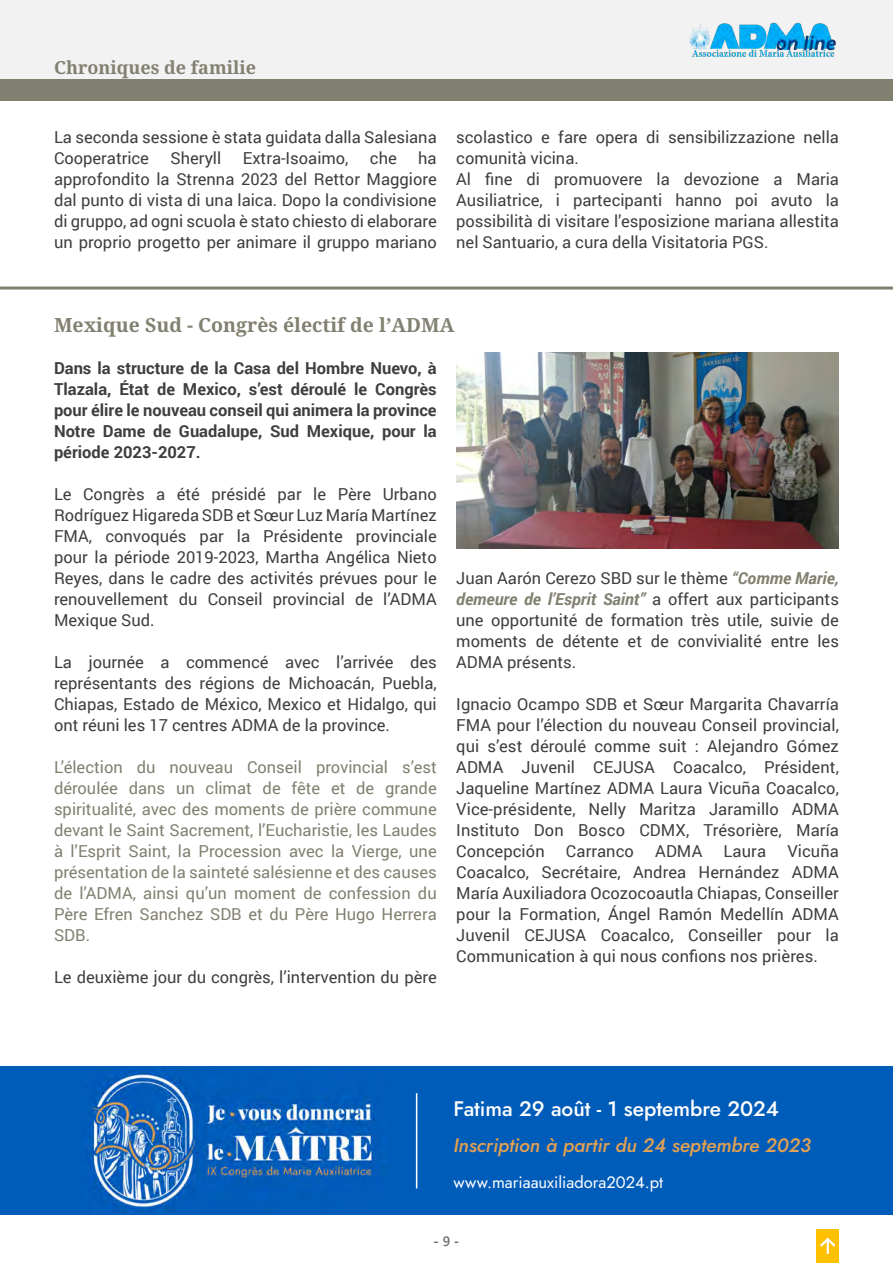
<style>
.page{position:relative;width:893px;height:1263px;background:#fff}
.page>*{position:absolute;margin:0;border:0;box-sizing:border-box;transform-origin:0 0}
.t1{font:500 21px "Jost";color:#fff}
.t2{font:italic 500 19.5px "Jost";color:#e3a051}
.t3{font:700 19.5px "Noto Serif";color:#828070}
.t4{font:700 18px "Noto Serif";color:#828070}
.t5{font:16.5px/21px "Roboto";color:#3e3e3f;text-align:justify}
.t6{font:16.5px/21px "Roboto";color:#828070;text-align:justify}
.t7{font:700 16.5px/21px "Roboto";color:#3e3e3f;text-align:justify}
.t8{font:16.5px "Jost";color:#fff}
.t9{font:700 13.5px "Segoe UI";color:#6d6e70}
.s1{font-weight:700;font-style:italic;color:#828070}
.s2{font-weight:600}
</style>
<div class="page">
<div style="left:0;top:0;width:893px;height:80px;background:#f2f2f2"></div>
<img style="left:689px;top:22px;width:147px;height:35px">
<div style="left:816px;top:1229px;width:23px;height:34px;background:#ffc000"></div>
<svg style="left:820px;top:1237px;width:16px;height:17px"></svg>
<div style="left:0;top:80px;width:893px;height:20px;background:#828070"></div>
<div style="left:0;top:1067px;width:893px;height:148px;background:#005cb9"></div>
<hr style="left:416px;top:1093px;width:1px;height:95px;background:#fff">
<img style="left:84px;top:1070px;width:302px;height:143px">
<img style="left:456px;top:352px;width:383px;height:197px">
<hr style="left:0;top:286px;width:893px;height:3px;background:#828070">
<p class="t4" style="left:54px;top:54px;width:204px">Chroniques de familie</p>
<p class="t5" style="left:54px;top:126px;width:384px">La seconda sessione è stata guidata dalla Salesiana<br>Cooperatrice</p>
<p class="t5" style="left:54px;top:147px;width:384px;text-indent:364px">ha approfondito la Strenna 2023 del Rettor Maggiore dal punto di vista di una laica. Dopo la condivisione di gruppo, ad ogni scuola è stato chiesto di elaborare un proprio progetto per animare il gruppo mariano</p>
<p class="t5" style="left:170px;top:147px;width:52px">Sheryll</p>
<p class="t5" style="left:243px;top:147px;width:107px">Extra-Isoaimo,</p>
<p class="t5" style="left:370px;top:147px;width:28px">che</p>
<p class="t5" style="left:456px;top:126px;width:384px">scolastico e fare opera di sensibilizzazione nella comunità vicina.</p>
<p class="t5" style="left:456px;top:168px;width:384px">Al fine di promuovere la devozione a Maria Ausiliatrice, i partecipanti hanno poi avuto la possibilità di visitare l’esposizione mariana allestita nel Santuario, a cura della Visitatoria PGS.</p>
<p class="t3" style="left:54px;top:311px;width:402px">Mexique Sud - Congrès électif de l’ADMA</p>
<p class="t7" style="left:54px;top:356px;width:384px">Dans la structure de la Casa del Hombre Nuevo, à Tlazala, État de Mexico, s’est déroulé le Congrès pour élire le nouveau conseil qui animera la province Notre Dame de Guadalupe, Sud Mexique, pour la période 2023-2027.</p>
<p class="t5" style="left:54px;top:483px;width:384px">Le Congrès a été présidé par le Père Urbano Rodríguez Higareda SDB et Sœur Luz María Martínez FMA, convoqués par la Présidente provinciale pour la période 2019-2023, Martha Angélica Nieto Reyes, dans le cadre des activités prévues pour le renouvellement du Conseil provincial de l’ADMA Mexique Sud.</p>
<p class="t5" style="left:54px;top:651px;width:384px">La journée a commencé avec l’arrivée des représentants des régions de Michoacán, Puebla, Chiapas, Estado de México, Mexico et Hidalgo, qui ont réuni les 17 centres ADMA de la province.</p>
<p class="t6" style="left:54px;top:756px;width:384px">L’élection du nouveau Conseil provincial s’est déroulée dans un climat de fête et de grande spiritualité, avec des moments de prière commune devant le Saint Sacrement, l’Eucharistie, les Laudes à l’Esprit Saint, la Procession avec la Vierge, une présentation de la sainteté salésienne et des causes de l’ADMA, ainsi qu’un moment de confession du Père Efren Sanchez SDB et du Père Hugo Herrera SDB.</p>
<p class="t5" style="left:54px;top:966px;width:384px">Le deuxième jour du congrès, l’intervention du père</p>
<p class="t5" style="left:456px;top:567px;width:384px">Juan Aarón Cerezo SBD sur le thème <span class="s1">“Comme Marie, demeure de l’Esprit Saint”</span> a offert aux participants une opportunité de formation très utile, suivie de moments de détente et de convivialité entre les ADMA présents.</p>
<p class="t5" style="left:456px;top:693px;width:384px">Ignacio Ocampo SDB et Sœur Margarita Chavarría FMA pour l’élection du nouveau Conseil provincial, qui s’est déroulé comme suit : Alejandro Gómez ADMA Juvenil CEJUSA Coacalco, Président, Jaqueline Martínez ADMA Laura Vicuña Coacalco, Vice-présidente, Nelly Maritza Jaramillo ADMA Instituto Don Bosco CDMX, Trésorière, María Concepción</p>
<p class="t5" style="left:456px;top:840px;width:384px;text-indent:331px">Vicuña Coacalco, Secrétaire, Andrea Hernández ADMA María Auxiliadora Ocozocoautla Chiapas, Conseiller pour la Formation, Ángel Ramón Medellín ADMA Juvenil CEJUSA Coacalco, Conseiller pour la Communication à qui nous confions nos prières.</p>
<p class="t5" style="left:566px;top:840px;width:69px">Carranco</p>
<p class="t5" style="left:655px;top:840px;width:49px">ADMA</p>
<p class="t5" style="left:724px;top:840px;width:44px">Laura</p>
<p class="t1" style="left:453px;top:1094px;width:327px">Fatima 29 août - 1 septembre 2024</p>
<p class="t2" style="left:453px;top:1132px;width:359px">Inscription à partir du 24 septembre 2023</p>
<p class="t8" style="left:453px;top:1171px;width:211px">www.mariaauxiliadora2024.pt</p>
<p class="t9" style="left:434px;top:1229px;width:27px">- <span class="s2">9</span> -</p>
</div>
